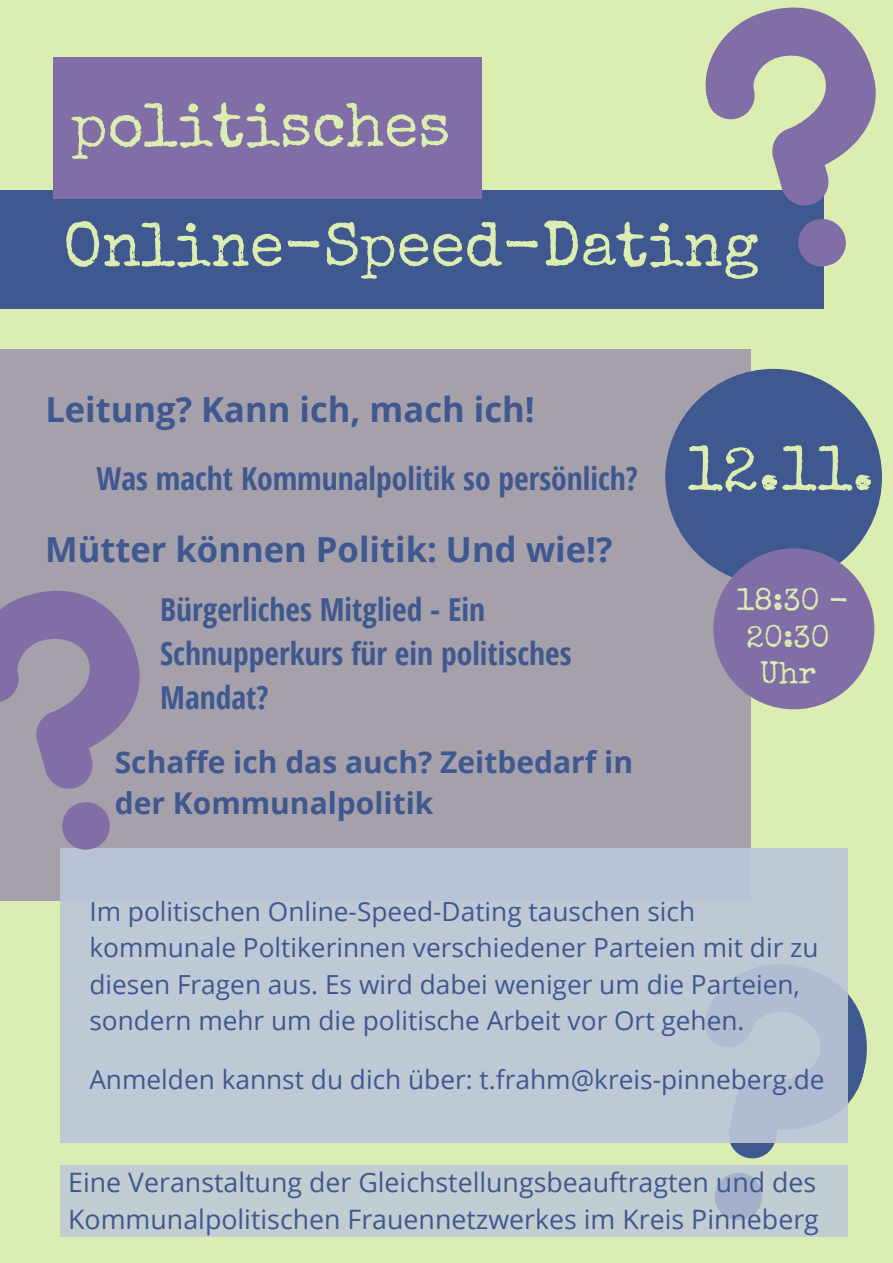
<style>
.page{position:relative;width:893px;height:1263px;background:#dbedb1}
.page>*{position:absolute;margin:0;border:0;box-sizing:border-box;transform-origin:0 0}
.t1{font:62.93px "Special Elite";color:#dbedb1}
.t2{font:62.4px "Special Elite";color:#dbedb1}
.t3{font:62.1px "Special Elite";color:#dbedb1}
.t4{font:700 34.58px "Open Sans";color:#3f588f}
.t5{font:700 31.65px/44px "Open Sans Condensed";color:#3f588f}
.t6{font:31.05px/36.6px "Special Elite";color:#dbedb1;text-align:center}
.t7{font:700 30px/41.5px "Open Sans";color:#3f588f}
.t8{font:26.78px/37.1px "Open Sans";color:#3f588f}
.t9{font:26.25px/36.6px "Open Sans";color:#3f588f}
</style>
<div class="page">
<div style="left:0;top:190px;width:823px;height:119px;background:#3f588f"></div>
<div style="left:53px;top:58px;width:429px;height:141px;background:#816ea6"></div>
<svg style="left:730px;top:994px;width:137px;height:165px"></svg>
<div style="left:60px;top:1165px;width:788px;height:71px;background:#c2cdd2"></div>
<div style="left:0;top:350px;width:751px;height:550px;background:#a5a0aa"></div>
<div style="left:60px;top:848px;width:788px;height:295px;background:#bdc6da"></div>
<div style="left:665px;top:369px;width:217px;height:216px;background:#3f588f;border-radius:50%"></div>
<div style="left:713px;top:548px;width:161px;height:161px;background:#816ea6;border-radius:50%"></div>
<svg style="left:0;top:590px;width:140px;height:260px"></svg>
<svg style="left:705px;top:7px;width:171px;height:206px;fill:#816ea6"></svg>
<svg style="left:798px;top:213px;width:48px;height:59px"></svg>
<p class="t3" style="left:71px;top:102px;width:381px">politisches</p>
<p class="t2" style="left:63px;top:221px;width:697px">Online-Speed-Dating</p>
<p class="t4" style="left:45px;top:385px;width:491px">Leitung? Kann ich, mach ich!</p>
<p class="t5" style="left:96px;top:455px;width:543px">Was macht Kommunalpolitik so persönlich?</p>
<p class="t4" style="left:45px;top:525px;width:569px">Mütter können Politik: Und wie!?</p>
<p class="t5" style="left:160px;top:586px;width:413px">Bürgerliches Mitglied - Ein<br>Schnupperkurs für ein politisches<br>Mandat?</p>
<p class="t7" style="left:115px;top:740px;width:520px">Schaffe ich das auch? Zeitbedarf in der Kommunalpolitik</p>
<p class="t1" style="left:686px;top:446px;width:189px">12.11.</p>
<p class="t6" style="left:736px;top:586px;width:113px">18:30 -<br>20:30</p>
<p class="t6" style="left:760px;top:659px;width:58px">Uhr</p>
<p class="t9" style="left:89px;top:892px;width:731px">Im politischen Online-Speed-Dating tauschen sich kommunale Poltikerinnen verschiedener Parteien mit dir zu diesen Fragen aus. Es wird dabei weniger um die Parteien, sondern mehr um die politische Arbeit vor Ort gehen.</p>
<p class="t9" style="left:89px;top:1060px;width:737px">Anmelden kannst du dich über: t.frahm@kreis-pinneberg.de</p>
<p class="t8" style="left:68px;top:1163px;width:752px">Eine Veranstaltung der Gleichstellungsbeauftragten und des<br>Kommunalpolitischen Frauennetzwerkes im Kreis Pinneberg</p>
</div>
